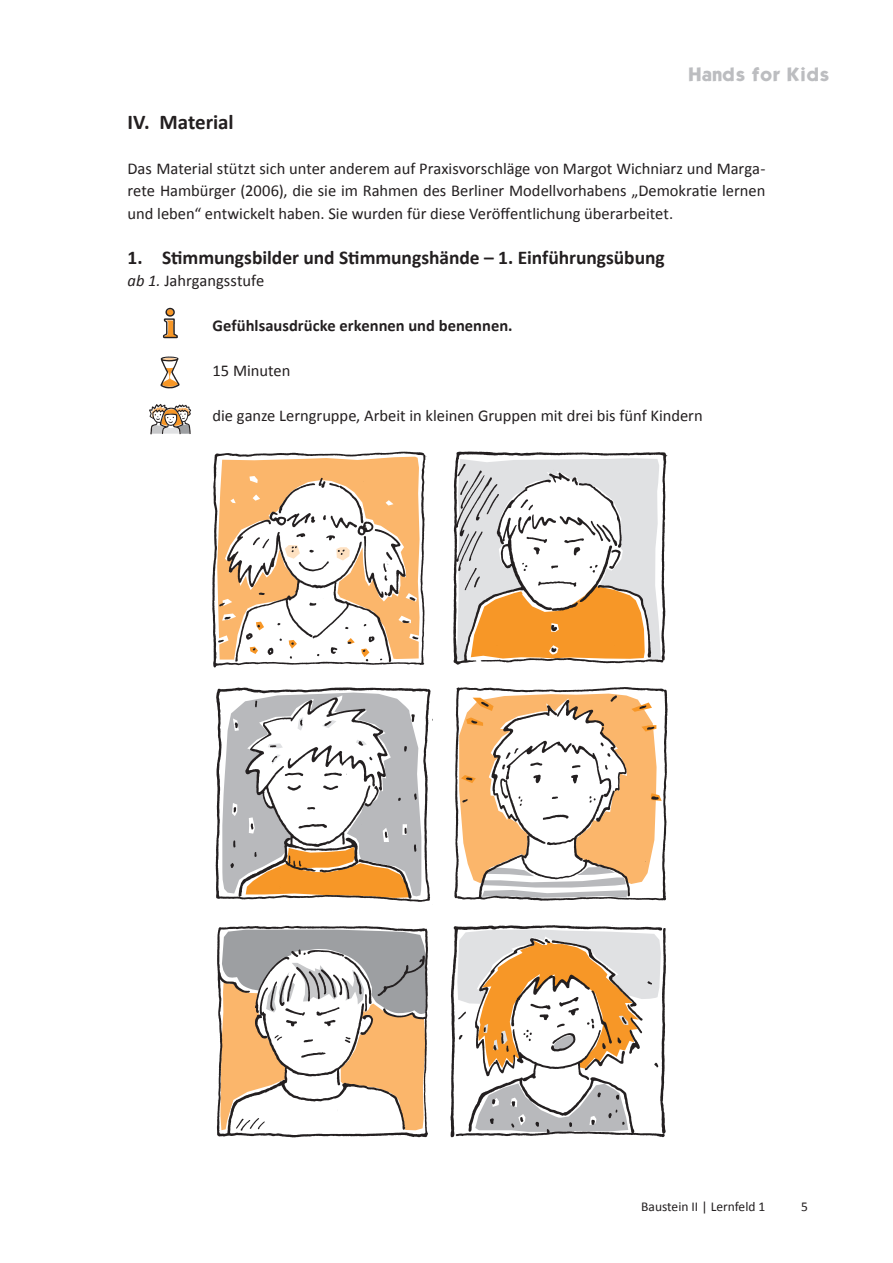
<style>
.page{position:relative;width:893px;height:1263px;background:#fff}
.page>*{position:absolute;margin:0;border:0;box-sizing:border-box;transform-origin:0 0}
.t1{font:700 21px "Calibri";letter-spacing:-.005em;color:#231f20}
.t2{font:700 19.5px "Calibri";letter-spacing:-.005em;color:#231f20}
.t3{font:16.5px/22.5px "Calibri";color:#231f20;text-align:justify}
.t4{font:700 16.5px "Calibri";letter-spacing:.005em;color:#231f20}
.t5{font:16.5px "Kabel Bd Normal";letter-spacing:.01em;color:#bcbdc0}
.t6{font:13.5px "Calibri";color:#231f20}
.s1{font-style:italic}
</style>
<div class="page">
<img style="left:163px;top:308px;width:15px;height:31px">
<img style="left:160px;top:357px;width:20px;height:31px">
<img style="left:149px;top:404px;width:43px;height:31px">
<img style="left:450px;top:925px;width:216px;height:213px">
<img style="left:212px;top:451px;width:215px;height:217px">
<img style="left:453px;top:451px;width:215px;height:214px">
<img style="left:215px;top:687px;width:218px;height:215px">
<img style="left:216px;top:926px;width:212px;height:212px">
<img style="left:454px;top:687px;width:214px;height:214px">
<p class="t5" style="left:688px;top:63px;width:142px">Hands for Kids</p>
<p class="t1" style="left:128px;top:109px;width:108px">IV. Material</p>
<p class="t3" style="left:128px;top:156px;width:639px">Das Material stützt sich unter anderem auf Praxisvorschläge von Margot Wichniarz und Marga&shy;rete Hambürger (2006), die sie im Rahmen des Berliner Modellvorhabens „Demokratie lernen und leben“ entwickelt haben. Sie wurden für diese Veröffentlichung überarbeitet.</p>
<p class="t2" style="left:128px;top:245px;width:539px">1. Stimmungsbilder und Stimmungshände – 1. Einführungsübung</p>
<p class="t3" style="left:128px;top:269px;width:138px"><span class="s1">ab 1.</span> Jahrgangsstufe</p>
<p class="t4" style="left:213px;top:316px;width:301px">Gefühlsausdrücke erkennen und benennen.</p>
<p class="t3" style="left:213px;top:359px;width:79px">15 Minuten</p>
<p class="t3" style="left:213px;top:404px;width:492px">die ganze Lerngruppe, Arbeit in kleinen Gruppen mit drei bis fünf Kindern</p>
<p class="t6" style="left:641px;top:1198px;width:126px">Baustein II | Lernfeld 1</p>
<p class="t6" style="left:801px;top:1198px;width:8px">5</p>
</div>
